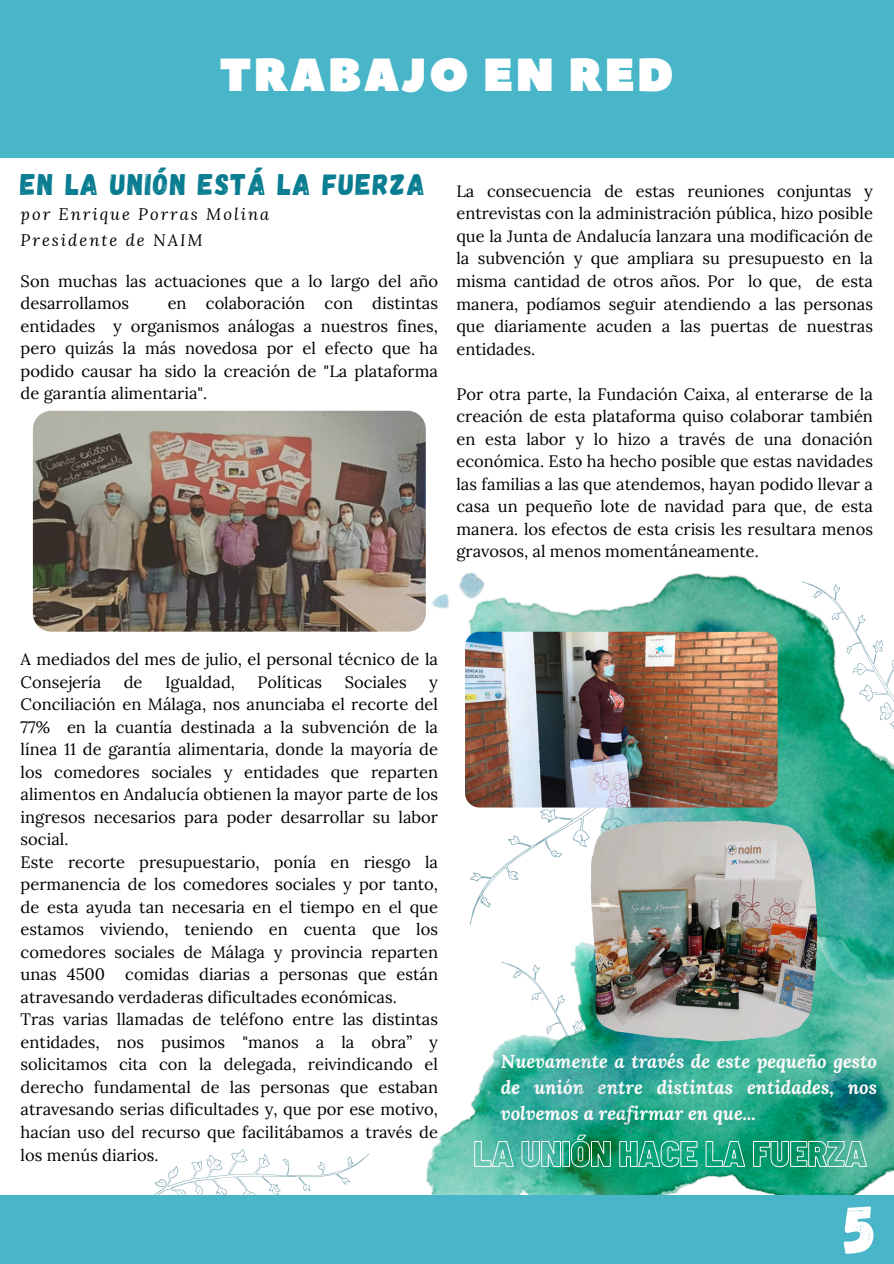
<style>
.page{position:relative;width:894px;height:1264px;background:#fff}
.page>*{position:absolute;margin:0;border:0;box-sizing:border-box;transform-origin:0 0}
.t1{font:67.5px "Gagalin";color:#fff}
.t2{font:46.35px "Peace Sans";letter-spacing:.05em;color:#fff}
.t3{font:29.7px "Gagalin";letter-spacing:.05em;color:#087c90}
.t4{font:italic 700 18.6px/25.8px "Lora";color:#fefafa;text-align:justify}
.t5{font:16.5px/22.5px "Lora";color:#000;text-align:justify}
.t6{font:italic 16.5px "Lora";letter-spacing:.12em;color:#000}
</style>
<div class="page">
<div style="left:0;top:0;width:893px;height:158px;background:#48b5c8"></div>
<img style="left:426px;top:1128px;width:467px;height:67px">
<svg style="left:154px;top:1149px;width:215px;height:46px"></svg>
<div style="left:0;top:1195px;width:893px;height:68px;background:#48b5c8"></div>
<img style="left:432px;top:572px;width:461px;height:556px">
<svg style="left:473px;top:1134px;width:394px;height:38px;background:#39ad8c"></svg>
<svg style="left:447px;top:653px;width:268px;height:316px"></svg>
<svg style="left:764px;top:572px;width:129px;height:203px"></svg>
<svg style="left:464px;top:945px;width:229px;height:210px"></svg>
<img style="left:465px;top:631px;width:312px;height:176px;border-radius:15px">
<img style="left:590px;top:820px;width:226px;height:221px">
<img style="left:33px;top:411px;width:392px;height:220px;border-radius:18px">
<p class="t2" style="left:219px;top:44px;width:455px">TRABAJO EN RED</p>
<p class="t3" style="left:21px;top:165px;width:406px">EN LA UNIÓN ESTÁ LA FUERZA</p>
<p class="t6" style="left:21px;top:203px;width:250px">por Enrique Porras Molina</p>
<p class="t6" style="left:21px;top:228px;width:183px">Presidente de NAIM</p>
<p class="t5" style="left:21px;top:269px;width:419px">Son muchas las actuaciones que a lo largo del año desarrollamos</p>
<p class="t5" style="left:21px;top:292px;width:419px;text-indent:147px">en colaboración con distintas entidades y organismos análogas a nuestros fines, pero quizás la más novedosa por el efecto que ha podido causar ha sido la creación de "La plataforma de garantía alimentaria".</p>
<p class="t5" style="left:456px;top:180px;width:418px">La consecuencia de estas reuniones conjuntas y entrevistas con la administración pública, hizo posible que la Junta de Andalucía lanzara una modificación de la subvención y que ampliara su presupuesto en la misma cantidad de otros años. Por lo que, de esta manera, podíamos seguir atendiendo a las personas que diariamente acuden a las puertas de nuestras entidades.</p>
<p class="t5" style="left:456px;top:382px;width:418px">Por otra parte, la Fundación Caixa, al enterarse de la creación de esta plataforma quiso colaborar también en esta labor y lo hizo a través de una donación económica. Esto ha hecho posible que estas navidades las familias a las que atendemos, hayan podido llevar a casa un pequeño lote de navidad para que, de esta manera. los efectos de esta crisis les resultara menos gravosos, al menos momentáneamente.</p>
<h1 class="t5" style="left:21px;top:648px;width:419px">A mediados del mes de julio, el personal técnico de la<br>Consejería</h1>
<h1 class="t5" style="left:124px;top:670px;width:20px">de</h1>
<h1 class="t5" style="left:165px;top:670px;width:71px">Igualdad,</h1>
<h1 class="t5" style="left:257px;top:670px;width:66px">Políticas</h1>
<h1 class="t5" style="left:345px;top:670px;width:63px">Sociales</h1>
<h1 class="t5" style="left:21px;top:670px;width:419px;text-indent:408px">y Conciliación en Málaga, nos anunciaba el recorte del 77% en la cuantía destinada a la subvención de la línea 11 de garantía alimentaria, donde la mayoría de los comedores sociales y entidades que reparten alimentos en Andalucía obtienen la mayor parte de los ingresos necesarios para poder desarrollar su labor social.</h1>
<h3 class="t5" style="left:21px;top:850px;width:419px">Este recorte presupuestario, ponía en riesgo la permanencia de los comedores sociales y por tanto, de esta ayuda tan necesaria en el tiempo en el que estamos viviendo, teniendo en cuenta que los comedores sociales de Málaga y provincia reparten unas 4500 comidas diarias a personas que están atravesando verdaderas dificultades económicas.</h3>
<p class="t5" style="left:21px;top:1008px;width:419px">Tras varias llamadas de teléfono entre las distintas entidades, nos pusimos "manos a la obra” y solicitamos cita con la delegada, reivindicando el derecho fundamental de las personas que estaban atravesando serias dificultades y, que por ese motivo, hacían uso del recurso que facilitábamos a través de los menús diarios.</p>
<p class="t4" style="left:501px;top:1048px;width:378px">Nuevamente a través de este pequeño gesto de unión entre distintas entidades, nos volvemos a reafirmar en que...</p>
<p class="t1" style="left:844px;top:1185px;width:34px">5</p>
</div>
